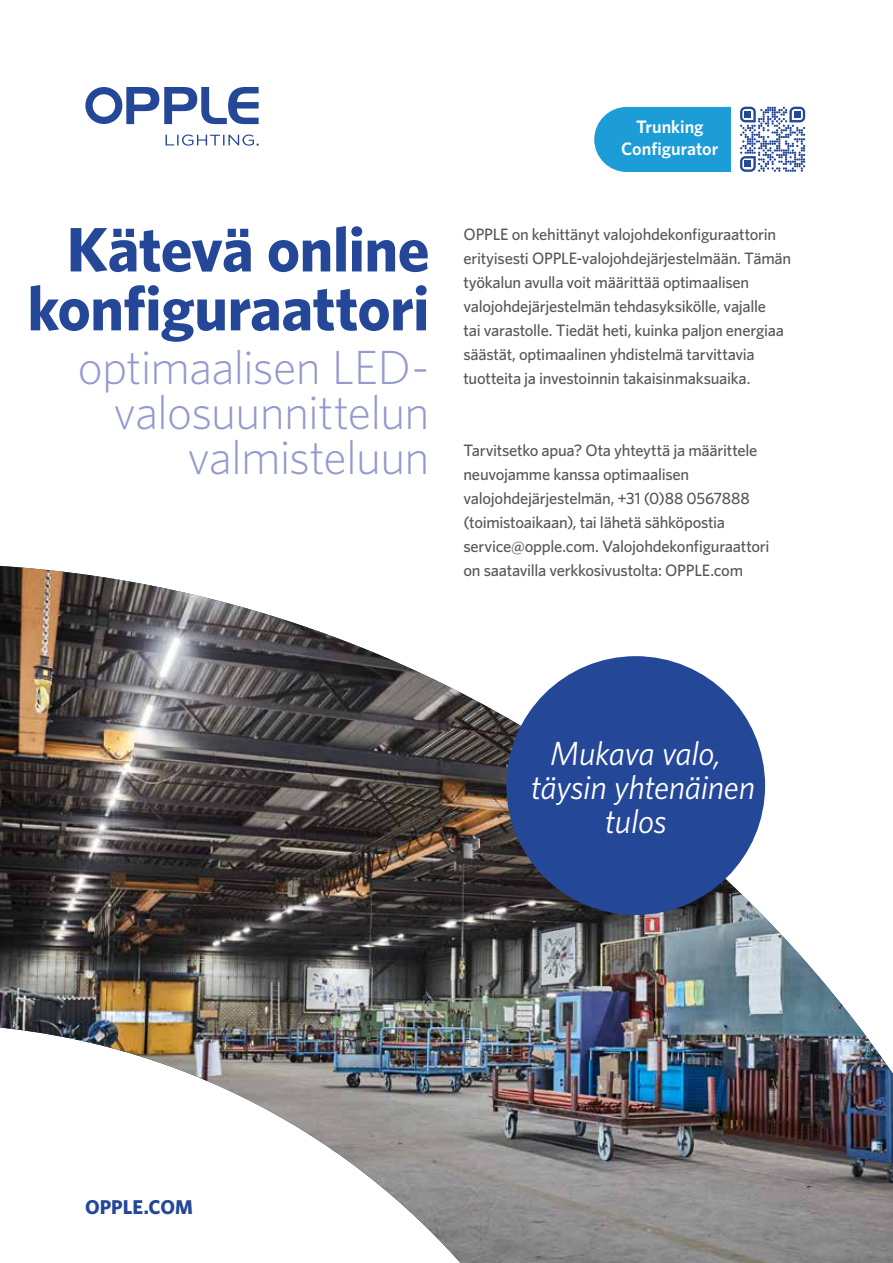
<style>
.page{position:relative;width:893px;height:1263px;background:#fff}
.page>*{position:absolute;margin:0;border:0;box-sizing:border-box;transform-origin:0 0}
.t1{font:700 62.85px/58.9px "Whitney";letter-spacing:-.01em;color:#244798;text-align:right}
.t2{font:300 48px/45px "Whitney";letter-spacing:-.02em;color:#949acd;text-align:right}
.t3{font:italic 33.45px/34.2px "Whitney";letter-spacing:-.01em;color:#fff;text-align:center}
.t4{font:700 19.95px "Whitney";letter-spacing:-.005em;color:#244798}
.t5{font:600 18px/21.6px "Whitney";color:#fff;text-align:center}
.t6{font:500 16.5px/24px "Whitney";letter-spacing:-.015em;color:#575756}
</style>
<div class="page">
<svg style="left:85px;top:87px;width:174px;height:59px"></svg>
<img style="left:0;top:566px;width:893px;height:697px">
<div style="left:506px;top:656px;width:259px;height:259px;background:#244798;border-radius:50%"></div>
<div style="left:594px;top:107px;width:189px;height:65px;background:#1d9dd8;border-radius:33px"></div>
<div style="left:731px;top:99px;width:84px;height:83px;background:#fff"></div>
<svg style="left:740px;top:107px;width:65px;height:65px"></svg>
<div style="left:744px;top:111px;width:7px;height:7px;background:#244798"></div>
<div style="left:794px;top:111px;width:7px;height:7px;background:#244798"></div>
<div style="left:744px;top:161px;width:7px;height:6px;background:#244798"></div>
<h1 class="t1" style="left:27px;top:219px;width:404px">Kätevä online konfiguraattori</h1>
<h2 class="t2" style="left:78px;top:344px;width:353px">optimaalisen LED&shy;valosuunnittelun valmisteluun</h2>
<p class="t5" style="left:621px;top:116px;width:99px">Trunking<br>Configurator</p>
<p class="t6" style="left:463px;top:222px;width:329px">OPPLE on kehittänyt valojohdekonfiguraattorin erityisesti OPPLE-valojohdejärjestelmään. Tämän työkalun avulla voit määrittää optimaalisen valojohdejärjestelmän tehdasyksikölle, vajalle<br>tai varastolle. Tiedät heti, kuinka paljon energiaa säästät, optimaalinen yhdistelmä tarvittavia tuotteita ja investoinnin takaisinmaksuaika.</p>
<p class="t6" style="left:463px;top:438px;width:307px">Tarvitsetko apua? Ota yhteyttä ja määrittele neuvojamme kanssa optimaalisen valojohdejärjestelmän, +31 (0)88 0567888 (toimistoaikaan), tai lähetä sähköpostia service@opple.com. Valojohdekonfiguraattori on saatavilla verkkosivustolta: OPPLE.com</p>
<h3 class="t3" style="left:531px;top:735px;width:226px">Mukava valo, täysin yhtenäinen tulos</h3>
<p class="t4" style="left:85px;top:1194px;width:109px">OPPLE.COM</p>
</div>
